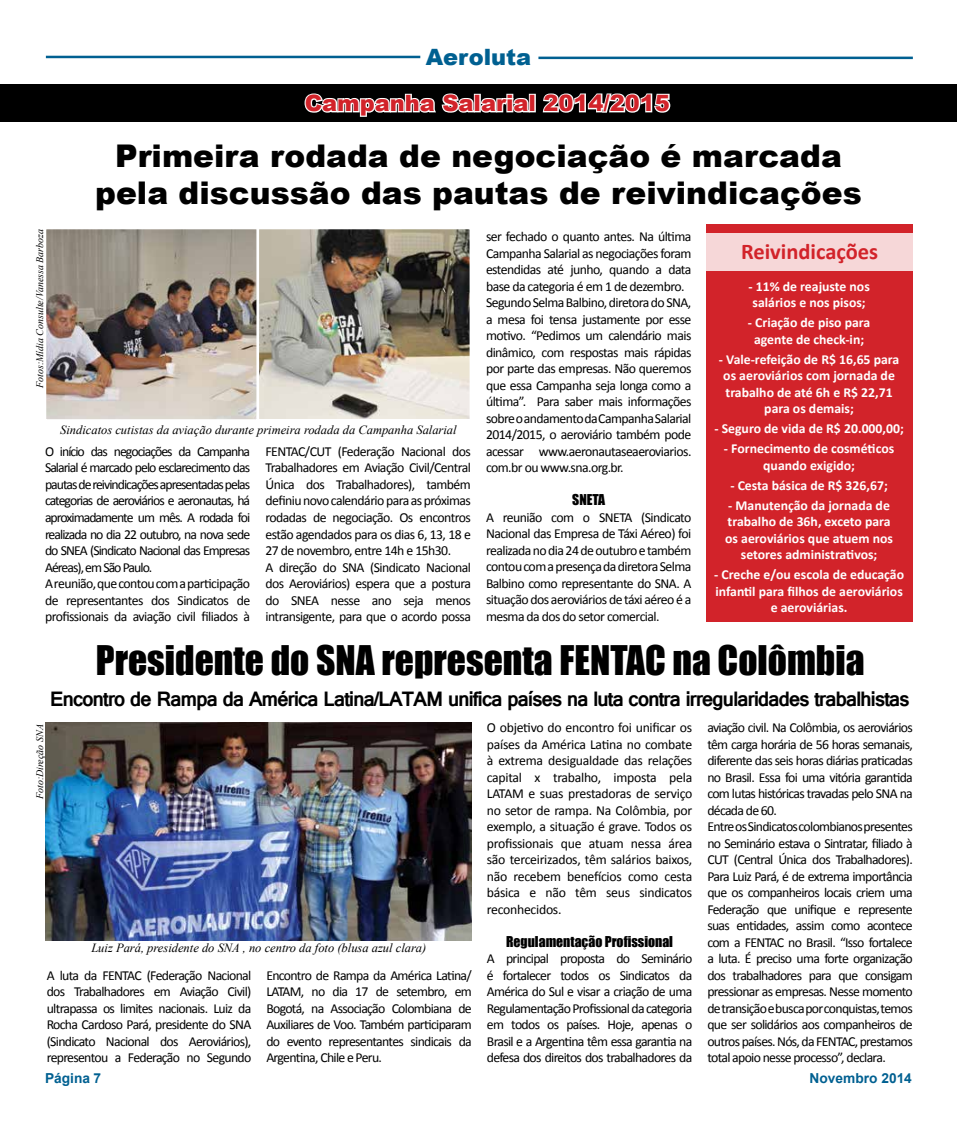
<style>
.page{position:relative;width:957px;height:1134px;background:#fff}
.page>*{position:absolute;margin:0;border:0;box-sizing:border-box;transform-origin:0 0}
.t1{font:37.5px "Impact";color:#000}
.t2{font:900 31.25px/37.5px "Arial";color:#000;text-align:center}
.t3{font:700 22.5px "Raavi";letter-spacing:-.06em;color:#000}
.t4{font:900 22.5px "Arial";color:#d2232a}
.t5{font:700 22.5px "Calibri";color:#d2232a}
.t6{font:900 22.5px "Arial";color:#006091}
.t7{font:13.75px/16.5px "Calibri";letter-spacing:-.05em;color:#000;text-align:justify}
.t8{font:700 13.75px/16.5px "Calibri";color:#fff;text-align:center}
.t9{font:13.75px/16.5px "Calibri";letter-spacing:-.07em;color:#000}
.t10{font:13.75px "Impact";color:#000}
.t11{font:700 13.75px "Arial";color:#006091}
.t12{font:italic 12.5px "Times New Roman";color:#000}
.t13{font:italic 10px "Times New Roman";color:#000}
</style>
<div class="page">
<hr style="left:46px;top:56px;width:374px;height:2px;background:#006091">
<hr style="left:538px;top:57px;width:375px;height:2px;background:#006091">
<div style="left:0;top:84px;width:957px;height:38px;background:#000"></div>
<svg style="left:304px;top:93px;width:228px;height:24px"></svg>
<div style="left:529px;top:94px;width:7px;height:18px;border:2px solid #fff"></div>
<svg style="left:542px;top:93px;width:129px;height:20px"></svg>
<div style="left:706px;top:224px;width:207px;height:398px;background:#d2232a"></div>
<div style="left:706px;top:233px;width:207px;height:38px;background:#f6d7d8"></div>
<img style="left:47px;top:230px;width:209px;height:189px">
<div style="left:44px;top:227px;width:215px;height:195px;border:2px solid #fff"></div>
<img style="left:260px;top:230px;width:209px;height:188px">
<div style="left:257px;top:227px;width:215px;height:195px;border:2px solid #fff"></div>
<img style="left:46px;top:722px;width:426px;height:218px">
<h3 class="t6" style="left:426px;top:41px;width:107px">Aeroluta</h3>
<h3 class="t4" style="left:305px;top:87px;width:367px">Campanha Salarial 2014/2015</h3>
<h2 class="t2" style="left:95px;top:136px;width:768px">Primeira rodada de negociação é marcada pela discussão das pautas de reivindicações</h2>
<p class="t13" style="left:33px;top:388px;width:161px;rotate:-90deg">Fotos:Mídia Consulte/Vanessa Barboza</p>
<p class="t7" style="left:486px;top:228px;width:207px;text-align:left">ser fechado o quanto antes. Na última Campanha Salarial as negociações foram estendidas até junho, quando a data base da categoria é em 1 de dezembro.<br>Segundo Selma Balbino, diretora do SNA, a mesa foi tensa justamente por esse motivo. “Pedimos um calendário mais dinâmico, com respostas mais rápidas por parte das empresas. Não queremos que essa Campanha seja longa como a última”. Para saber mais informações sobre o andamento da Campanha Salarial 2014/2015, o aeroviário também pode acessar www.aeronautaseaeroviarios. com.br ou www.sna.org.br.</p>
<p class="t10" style="left:572px;top:489px;width:34px">SNETA</p>
<p class="t7" style="left:486px;top:508px;width:207px">A reunião com o SNETA (Sindicato Nacional das Empresa de Táxi Aéreo) foi realizada no dia 24 de outubro e também contou com a presença da diretora Selma Balbino como representante do SNA. A situação dos aeroviários de táxi aéreo é a mesma da dos do setor comercial.</p>
<h1 class="t1" style="left:96px;top:631px;width:770px">Presidente do SNA representa FENTAC na Colômbia</h1>
<h3 class="t3" style="left:50px;top:685px;width:861px">Encontro de Rampa da América Latina/LATAM unifica países na luta contra irregularidades trabalhistas</h3>
<h3 class="t5" style="left:741px;top:236px;width:139px">Reivindicações</h3>
<p class="t8" style="left:748px;top:277px;width:123px">- 11% de reajuste nos salários e nos pisos;</p>
<p class="t8" style="left:748px;top:314px;width:124px">- Criação de piso para agente de check-in;</p>
<p class="t8" style="left:719px;top:350px;width:182px">- Vale-refeição de R$ 16,65 para os aeroviários com jornada de trabalho de até 6h e R$ 22,71 para os demais;</p>
<p class="t8" style="left:714px;top:420px;width:191px">- Seguro de vida de R$ 20.000,00;</p>
<p class="t8" style="left:724px;top:440px;width:172px">- Fornecimento de cosméticos quando exigido;</p>
<p class="t8" style="left:730px;top:476px;width:159px">- Cesta básica de R$ 326,67;</p>
<p class="t8" style="left:725px;top:496px;width:169px">- Manutenção da jornada de trabalho de 36h, exceto para os aeroviários que atuem nos setores administrativos;</p>
<p class="t8" style="left:714px;top:566px;width:191px">- Creche e/ou escola de educação infantil para filhos de aeroviários e aeroviárias.</p>
<p class="t12" style="left:60px;top:422px;width:398px">Sindicatos cutistas da aviação durante primeira rodada da Campanha Salarial</p>
<p class="t7" style="left:265px;top:442px;width:207px;text-align:left">FENTAC/CUT (Federação Nacional dos Trabalhadores em Aviação Civil/Central Única dos Trabalhadores), também definiu novo calendário para as próximas rodadas de negociação. Os encontros estão agendados para os dias 6, 13, 18 e 27 de novembro, entre 14h e 15h30.<br>A direção do SNA (Sindicato Nacional dos Aeroviários) espera que a postura do SNEA nesse ano seja menos intransigente, para que o acordo possa</p>
<p class="t9" style="left:45px;top:442px;width:207px">O início das negociações da Campanha Salarial é marcado pelo esclarecimento das pautas de reivindicações apresentadas pelas categorias de aeroviários e aeronautas, há aproximadamente um mês. A rodada foi realizada no dia 22 outubro, na nova sede do SNEA (Sindicato Nacional das Empresas Aéreas), em São Paulo.<br>A reunião, que contou com a participação de representantes dos Sindicatos de profissionais da aviação civil filiados à</p>
<p class="t13" style="left:33px;top:799px;width:77px;rotate:-90deg">Foto:Direção SNA</p>
<p class="t12" style="left:91px;top:939px;width:336px">Luiz Pará, presidente do SNA , no centro da foto (blusa azul clara)</p>
<p class="t7" style="left:47px;top:966px;width:206px">A luta da FENTAC (Federação Nacional dos Trabalhadores em Aviação Civil) ultrapassa os limites nacionais. Luiz da Rocha Cardoso Pará, presidente do SNA (Sindicato Nacional dos Aeroviários), representou a Federação no Segundo</p>
<p class="t7" style="left:266px;top:966px;width:207px">Encontro de Rampa da América Latina/ LATAM, no dia 17 de setembro, em Bogotá, na Associação Colombiana de Auxiliares de Voo. Também participaram do evento representantes sindicais da Argentina, Chile e Peru.</p>
<p class="t7" style="left:487px;top:719px;width:207px">O objetivo do encontro foi unificar os países da América Latina no combate à extrema desigualdade das relações capital x trabalho, imposta pela LATAM e suas prestadoras de serviço no setor de rampa. Na Colômbia, por exemplo, a situação é grave. Todos os profissionais que atuam nessa área são terceirizados, têm salários baixos, não recebem benefícios como cesta básica e não têm seus sindicatos reconhecidos.</p>
<p class="t10" style="left:506px;top:931px;width:168px">Regulamentação Profissional</p>
<p class="t7" style="left:487px;top:950px;width:207px">A principal proposta do Seminário é fortalecer todos os Sindicatos da América do Sul e visar a criação de uma Regulamentação Profissional da categoria em todos os países. Hoje, apenas o Brasil e a Argentina têm essa garantia na defesa dos direitos dos trabalhadores da</p>
<p class="t7" style="left:707px;top:719px;width:207px;text-align:left">aviação civil. Na Colômbia, os aeroviários têm carga horária de 56 horas semanais, diferente das seis horas diárias praticadas no Brasil. Essa foi uma vitória garantida com lutas históricas travadas pelo SNA na década de 60.<br>Entre os Sindicatos colombianos presentes no Seminário estava o Sintratar, filiado à CUT (Central Única dos Trabalhadores).<br>Para Luiz Pará, é de extrema importância que os companheiros locais criem uma Federação que unifique e represente suas entidades, assim como acontece com a FENTAC no Brasil. “Isso fortalece a luta. É preciso uma forte organização dos trabalhadores para que consigam pressionar as empresas. Nesse momento de transição e busca por conquistas, temos que ser solidários aos companheiros de outros países. Nós, da FENTAC, prestamos total apoio nesse processo”, declara.</p>
<p class="t11" style="left:45px;top:1069px;width:57px">Página 7</p>
<p class="t11" style="left:809px;top:1069px;width:104px">Novembro 2014</p>
</div>
